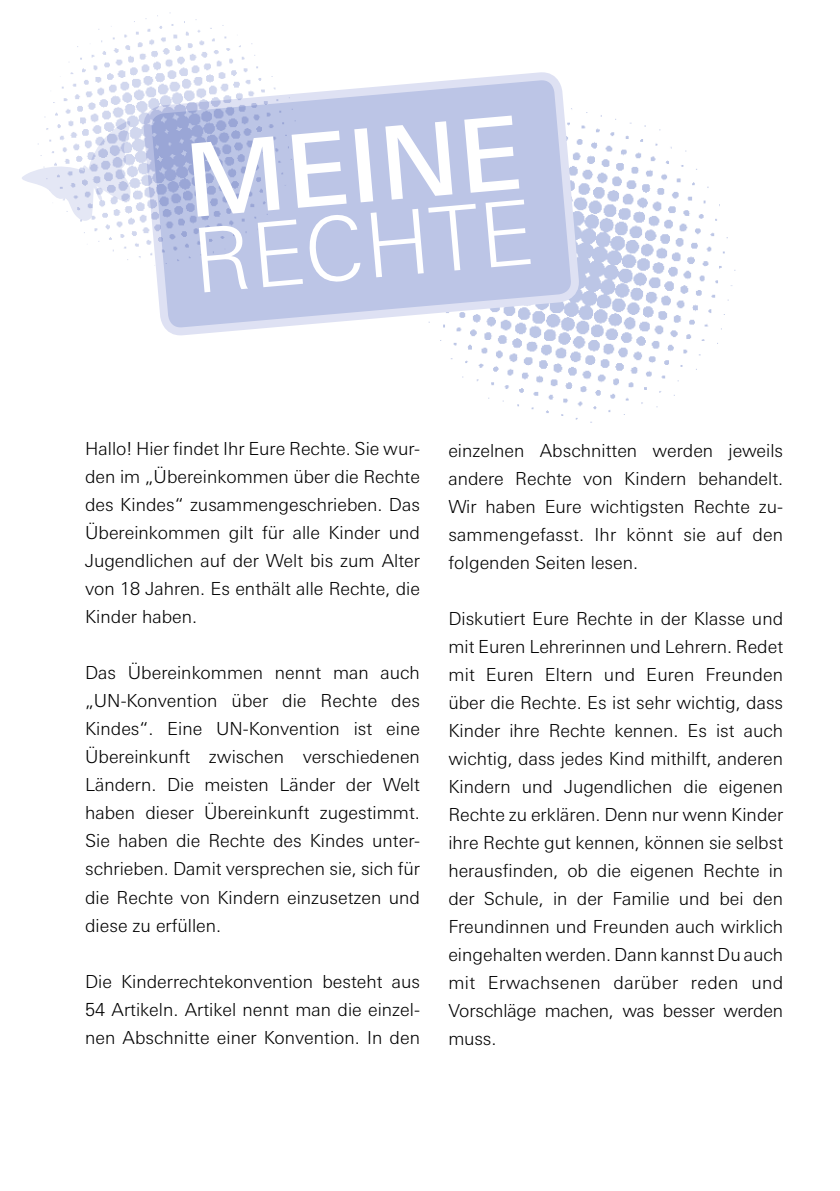
<style>
.page{position:relative;width:840px;height:1191px;background:#fff}
.page>*{position:absolute;margin:0;border:0;box-sizing:border-box;transform-origin:0 0}
.t1{font:500 101.4px "LT Univers Basic";color:#fff}
.t2{font:300 89.4px "LT Univers Basic";color:#fff}
.t3{font:300 18px/28px "LT Univers Basic";color:#000;text-align:justify}
</style>
<div class="page">
<img style="left:513px;top:72px;width:223px;height:351px">
<svg style="left:312px;top:75px;width:264px;height:348px"></svg>
<img style="left:44px;top:12px;width:268px;height:324px">
<svg style="left:22px;top:118px;width:111px;height:107px"></svg>
<h1 class="t1" style="left:180px;top:122px;width:338px;rotate:-5deg">Meine</h1>
<h2 class="t2" style="left:188px;top:209px;width:288px;rotate:-5deg">Rechte</h2>
<p class="t3" style="left:85px;top:434px;width:336px">Hallo! H ier findet Ihr Eure Rechte. Sie wur&shy;den im „Übereinkommen über die Rechte des Kindes“ zusammengeschrieben. Das Übereinkommen gilt für alle Kinder und Jugendlichen auf der Welt bis zum Alter von 18 Jahren. Es enthält alle Rechte, die Kinder haben.</p>
<p class="t3" style="left:85px;top:659px;width:336px">Das Übereinkommen nennt man auch „UN-Konvention über die Rechte des Kindes“. Eine UN-Konvention ist eine Übereinkunft zwischen verschiedenen Ländern. Die meisten Länder der Welt haben dieser Übereinkunft zugestimmt.<br>Sie haben die Rechte des Kindes unter&shy;schrieben. Damit versprechen sie, sich für die Rechte von Kindern einzusetzen und diese zu erfüllen.</p>
<p class="t3" style="left:85px;top:967px;width:336px">Die Kinderrechtekonvention besteht aus 54 Artikeln. Artikel nennt man die einzel&shy;nen Abschnitte einer Konvention. In den</p>
<p class="t3" style="left:448px;top:436px;width:336px">einzelnen Abschnitten werden jeweils andere Rechte von Kindern behandelt.<br>Wir haben Eure wichtigsten Rechte zu&shy;sammengefasst. Ihr könnt sie auf den folgenden Seiten lesen.</p>
<p class="t3" style="left:448px;top:604px;width:336px">Diskutiert Eure Rechte in der Klasse und mit Euren Lehrerinnen und Lehrern. Redet mit Euren Eltern und Euren Freunden über die Rechte. Es ist sehr wichtig, dass Kinder ihre Rechte kennen. Es ist auch wichtig, dass jedes Kind mithilft, anderen Kindern und Jugendlichen die eigenen Rechte zu erklären. Denn nur wenn Kinder ihre Rechte gut kennen, können sie selbst herausfinden, ob die eigenen Rechte in der Schule, in der Familie und bei den Freundinnen und Freunden auch wirklich eingehalten werden. Dann kannst Du auch mit Erwachsenen darüber reden und Vorschläge machen, was besser werden muss.</p>
</div>
